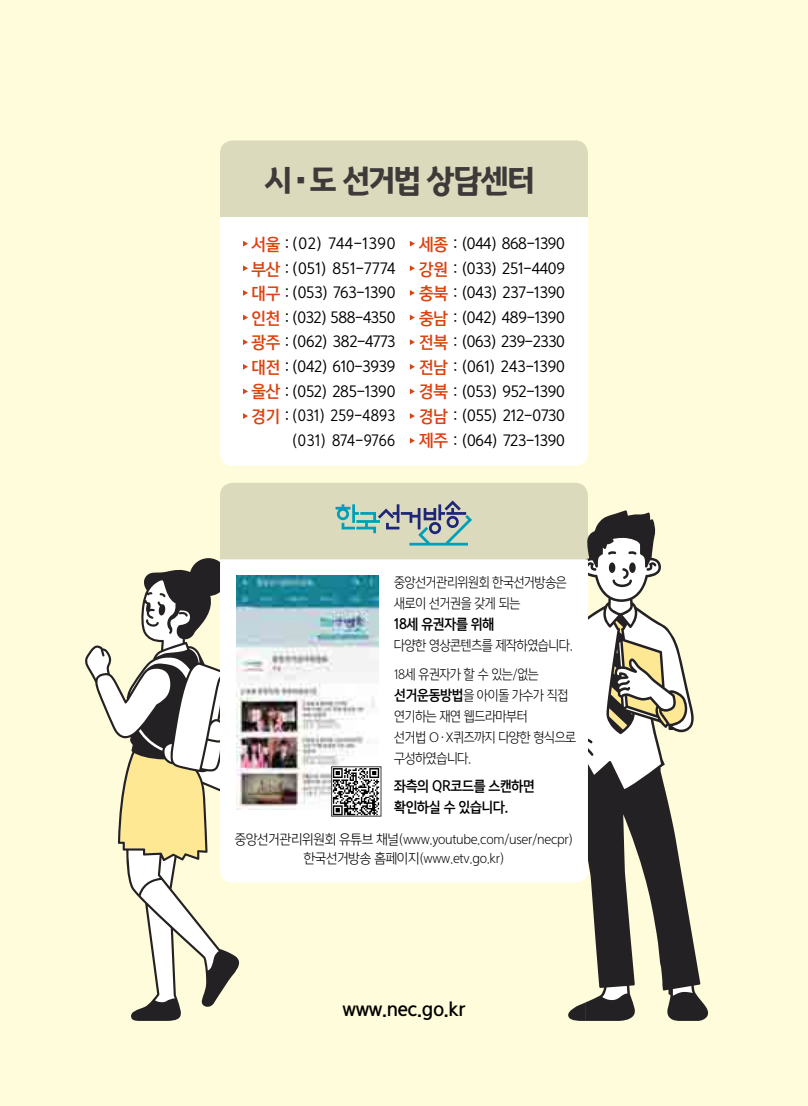
<style>
.page{position:relative;width:808px;height:1106px;background:#fffcdb}
.page>*{position:absolute;margin:0;border:0;box-sizing:border-box;transform-origin:0 0}
.t1{font:33.3px "Gyeonggi Title B";letter-spacing:-.04em;color:#3e3a39;scale:.95 1}
.t2{font:18px "Yoon Gothic Pro 770";letter-spacing:-.025em;color:#000;scale:.95 1}
.t3{font:15px/24.6px "Yoon Gothic Pro 750";letter-spacing:-.01em;color:#000;text-align:right;scale:.95 1}
.t4{font:13.5px/21px "Yoon Gothic Pro 730";letter-spacing:-.03em;color:#000;scale:.9 1}
.t5{font:13.5px/19.5px "Yoon Gothic Pro 730";letter-spacing:-.03em;color:#000;text-align:center;scale:.95 1}
.t6{font:13.5px/21px "Yoon Gothic Pro 770";letter-spacing:-.03em;color:#000;scale:.9 1}
.s1{font-family:"Yoon Gothic Pro 770"}
.s2{font-family:"Yoon Gothic Pro 770";font-size:15.75px;color:#da4413}
</style>
<div class="page">
<div style="left:220px;top:217px;width:368px;height:249px;background:#fff"></div>
<div style="left:220px;top:140px;width:368px;height:77px;background:#dcdabd"></div>
<svg style="left:243px;top:241px;width:5px;height:5px"></svg>
<svg style="left:410px;top:241px;width:5px;height:5px"></svg>
<svg style="left:243px;top:265px;width:5px;height:6px"></svg>
<svg style="left:410px;top:265px;width:5px;height:6px"></svg>
<svg style="left:243px;top:290px;width:5px;height:6px"></svg>
<svg style="left:410px;top:290px;width:5px;height:6px"></svg>
<svg style="left:243px;top:314px;width:5px;height:6px"></svg>
<svg style="left:410px;top:314px;width:5px;height:6px"></svg>
<svg style="left:243px;top:339px;width:5px;height:6px"></svg>
<svg style="left:410px;top:339px;width:5px;height:6px"></svg>
<svg style="left:243px;top:364px;width:5px;height:6px"></svg>
<svg style="left:410px;top:364px;width:5px;height:6px"></svg>
<svg style="left:243px;top:388px;width:5px;height:6px"></svg>
<svg style="left:410px;top:388px;width:5px;height:6px"></svg>
<svg style="left:243px;top:413px;width:5px;height:6px"></svg>
<svg style="left:410px;top:413px;width:5px;height:6px"></svg>
<svg style="left:410px;top:438px;width:5px;height:5px"></svg>
<svg style="left:87px;top:483px;width:614px;height:537px"></svg>
<h1 class="t1" style="left:265px;top:159px;width:285px">시<span class="s1">•</span>도 선거법 상담센터</h1>
<p class="t3" style="left:251px;top:231px;width:153px"><span class="s2">서울</span> : (02) 744-1390 <span class="s2">부산</span> : (051) 851-7774 <span class="s2">대구</span> : (053) 763-1390 <span class="s2">인천</span> : (032) 588-4350 <span class="s2">광주</span> : (062) 382-4773 <span class="s2">대전</span> : (042) 610-3939 <span class="s2">울산</span> : (052) 285-1390 <span class="s2">경기</span> : (031) 259-4893 (031) 874-9766</p>
<p class="t3" style="left:419px;top:231px;width:155px;text-align:justify"><span class="s2">세종</span> : (044) 868-1390 <span class="s2">강원</span> : (033) 251-4409 <span class="s2">충북</span> : (043) 237-1390 <span class="s2">충남</span> : (042) 489-1390 <span class="s2">전북</span> : (063) 239-2330 <span class="s2">전남</span> : (061) 243-1390 <span class="s2">경북</span> : (053) 952-1390 <span class="s2">경남</span> : (055) 212-0730 <span class="s2">제주</span> : (064) 723-1390</p>
<p class="t4" style="left:394px;top:572px;width:193px">중앙선거관리위원회 한국선거방송은 새로이 선거권을 갖게 되는</p>
<p class="t6" style="left:394px;top:614px;width:113px">18세 유권자를 위해</p>
<p class="t4" style="left:394px;top:631px;width:200px;line-height:28.5px">다양한 영상콘텐츠를 제작하였습니다.<br>18세 유권자가 할 수 있는/없는</p>
<p class="t4" style="left:394px;top:684px;width:204px"><span class="s1">선거운동방법</span>을 아이돌 가수가 직접 연기하는 재연 웹드라마부터<br>선거법 OㆍX퀴즈까지 다양한 형식으로 구성하였습니다.</p>
<p class="t6" style="left:394px;top:776px;width:158px">좌측의 QR코드를 스캔하면 확인하실 수 있습니다.</p>
<p class="t5" style="left:235px;top:829px;width:357px">중앙선거관리위원회 유튜브 채널(www.youtube.com/user/necpr) 한국선거방송 홈페이지(www.etv.go.kr)</p>
<p class="t2" style="left:342px;top:996px;width:131px">www.nec.go.kr</p>
</div>
